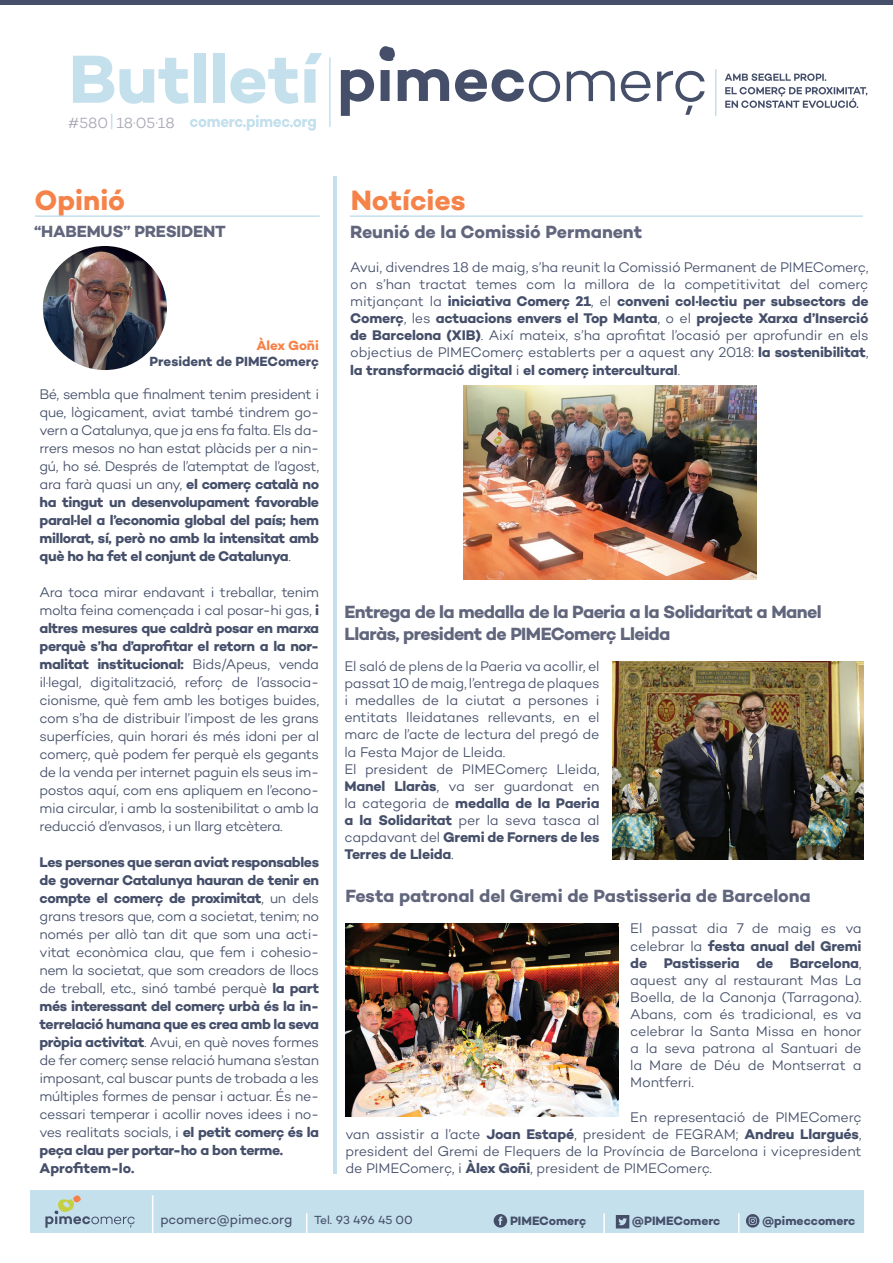
<style>
.page{position:relative;width:893px;height:1263px;background:#fff}
.page>*{position:absolute;margin:0;border:0;box-sizing:border-box;transform-origin:0 0}
.t1{font:700 69.15px "Campton";color:#c5e0ed}
.t2{font:700 28.5px "Campton";color:#f58349}
.t3{font:700 18px/21.6px "Campton";letter-spacing:-.03em;color:#62667d}
.t4{font:700 18px "Campton";letter-spacing:-.005em;color:#62667d}
.t5{font:700 16.5px "Campton";letter-spacing:-.01em;color:#62667d}
.t6{font:300 15px "Campton";color:#a6a6b4}
.t7{font:300 14.25px/18px "Campton";letter-spacing:-.025em;color:#454f6a;text-align:justify}
.t8{font:700 13.5px "Campton";letter-spacing:-.005em;color:#454f6a}
.t9{font:13.5px "Campton";letter-spacing:-.01em;color:#454f6a}
.t10{font:700 13.5px "Campton";color:#f58349}
.t11{font:700 12.3px "Campton";letter-spacing:-.01em;color:#454f6a}
.t12{font:12px "Campton";letter-spacing:-.015em;color:#454f6a}
.s1{font-weight:700}
</style>
<div class="page">
<div style="left:30px;top:1190px;width:834px;height:43px;background:#c5e0ed"></div>
<svg style="left:725px;top:87px;width:142px;height:21px"></svg>
<svg style="left:725px;top:73px;width:101px;height:8px"></svg>
<svg style="left:190px;top:115px;width:126px;height:16px"></svg>
<hr style="left:329px;top:57px;width:2px;height:70px;background:#c5e0ed">
<hr style="left:715px;top:69px;width:1px;height:47px;background:#c5e0ed">
<svg style="left:45px;top:1195px;width:90px;height:33px"></svg>
<hr style="left:152px;top:1195px;width:1px;height:58px;background:#fff">
<hr style="left:306px;top:1213px;width:1px;height:33px;background:#fff">
<hr style="left:603px;top:1213px;width:2px;height:33px;background:#fff">
<hr style="left:738px;top:1213px;width:1px;height:33px;background:#fff">
<svg style="left:616px;top:1215px;width:13px;height:13px"></svg>
<div style="left:494px;top:1214px;width:13px;height:13px;background:#454e69;border-radius:50%"></div>
<svg style="left:498px;top:1216px;width:4px;height:9px"></svg>
<svg style="left:746px;top:1214px;width:13px;height:13px"></svg>
<svg style="left:341px;top:69px;width:364px;height:47px"></svg>
<svg style="left:379px;top:46px;width:16px;height:15px"></svg>
<div style="left:0;top:0;width:893px;height:5px;background:#454f6a"></div>
<hr style="left:350px;top:215px;width:513px;height:2px;background:#c5e0ed">
<hr style="left:35px;top:215px;width:285px;height:2px;background:#c5e0ed">
<hr style="left:333px;top:176px;width:3px;height:998px;background:#c5e0ed">
<svg style="left:111px;top:114px;width:1px;height:15px"></svg>
<img style="left:43px;top:246px;width:124px;height:124px;border-radius:62px">
<img style="left:463px;top:385px;width:293px;height:194px">
<img style="left:612px;top:661px;width:251px;height:199px">
<img style="left:345px;top:923px;width:274px;height:193px">
<h1 class="t1" style="left:69px;top:35px;width:252px">Butlletí</h1>
<p class="t6" style="left:68px;top:113px;width:108px">#580 18·05·18</p>
<h2 class="t2" style="left:34px;top:182px;width:92px">Opinió</h2>
<p class="t5" style="left:34px;top:221px;width:193px">“HABEMUS” PRESIDENT</p>
<p class="t10" style="left:256px;top:337px;width:64px">Àlex Goñi</p>
<p class="t8" style="left:150px;top:353px;width:171px">President de PIMEComerç</p>
<p class="t7" style="left:40px;top:385px;width:281px">Bé, sembla que finalment tenim president i que, lògicament, aviat també tindrem go&shy;vern a Catalunya, que ja ens fa falta. Els da&shy;rrers mesos no han estat plàcids per a nin&shy;gú, ho sé. Després de l’atemptat de l’agost, ara farà quasi un any, <span class="s1">el comerç català no ha tingut un desenvolupament favorable paral·lel a l’economia global del país; hem millorat, sí, però no amb la intensitat amb què ho ha fet el conjunt de Catalunya</span>.</p>
<p class="t7" style="left:40px;top:583px;width:281px">Ara toca mirar endavant i treballar, tenim molta feina començada i cal posar-hi gas, <span class="s1">i altres mesures que caldrà posar en marxa perquè s’ha d’aprofitar el retorn a la nor&shy;malitat institucional:</span> Bids/Apeus, venda il·legal, digitalització, reforç de l’associa&shy;cionisme, què fem amb les botiges buides, com s’ha de distribuir l’impost de les grans superfícies, quin horari és més idoni per al comerç, què podem fer perquè els gegants de la venda per internet paguin els seus im&shy;postos aquí, com ens apliquem en l’econo&shy;mia circular, i amb la sostenibilitat o amb la reducció d’envasos, i un llarg etcètera.</p>
<p class="t7" style="left:40px;top:853px;width:281px;text-align:left"><span class="s1">Les persones que seran aviat responsables de governar Catalunya hauran de tenir en compte el comerç de proximitat</span>, un dels grans tresors que, com a societat, tenim; no només per allò tan dit que som una acti&shy;vitat econòmica clau, que fem i cohesio&shy;nem la societat, que som creadors de llocs de treball, etc., sinó també perquè <span class="s1">la part més interessant del comerç urbà és la in&shy;terrelació humana que es crea amb la seva pròpia activitat</span>. Avui, en què noves formes de fer comerç sense relació humana s’estan imposant, cal buscar punts de trobada a les múltiples formes de pensar i actuar. És ne&shy;cessari temperar i acollir noves idees i no&shy;ves realitats socials, i <span class="s1">el petit comerç és la peça clau per portar-ho a bon terme.<br>Aprofitem-lo.</span></p>
<h2 class="t2" style="left:351px;top:182px;width:116px">Notícies</h2>
<p class="t4" style="left:350px;top:220px;width:293px">Reunió de la Comissió Permanent</p>
<p class="t7" style="left:350px;top:258px;width:520px;line-height:17.1px">Avui, divendres 18 de maig, s’ha reunit la Comissió Permanent de PIMEComerç, on s’han tractat temes com la millora de la competitivitat del comerç mitjançant la <span class="s1">iniciativa Comerç 21</span>, el <span class="s1">conveni col·lectiu per subsectors de Comerç</span>, les <span class="s1">actuacions envers el Top Manta</span>, o el <span class="s1">projecte Xarxa d’Inserció de Barcelona (XIB)</span>. Així mateix, s’ha aprofitat l’ocasió per aprofundir en els objectius de PIMEComerç establerts per a aquest any 2018: <span class="s1">la sostenibilitat</span>, <span class="s1">la transformació digital</span> i <span class="s1">el comerç intercultural</span>.</p>
<p class="t3" style="left:344px;top:601px;width:479px">Entrega de la medalla de la Paeria a la Solidaritat a Manel<br>Llaràs, president de PIMEComerç Lleida</p>
<p class="t7" style="left:344px;top:657px;width:257px;line-height:17.1px;text-align:left">El saló de plens de la Paeria va acollir, el passat 10 de maig, l’entrega de plaques i medalles de la ciutat a persones i entitats lleidatanes rellevants, en el marc de l’acte de lectura del pregó de la Festa Major de Lleida.<br>El president de PIMEComerç Lleida, <span class="s1">Manel Llaràs</span>, va ser guardonat en la categoria de <span class="s1">medalla de la Paeria a la Solidaritat</span> per la seva tasca al capdavant del <span class="s1">Gremi de Forners de les Terres de Lleida</span>.</p>
<p class="t4" style="left:345px;top:884px;width:467px">Festa patronal del Gremi de Pastisseria de Barcelona</p>
<p class="t7" style="left:630px;top:920px;width:233px;line-height:17.1px">El passat dia 7 de maig es va celebrar la <span class="s1">festa anual del Gremi de Pastisseria de Barcelona</span>, aquest any al restaurant Mas La Boella, de la Canonja (Tarragona).<br>Abans, com és tradicional, es va celebrar la Santa Missa en honor a la seva patrona al Santuari de la Mare de Déu de Montserrat a Montferri.</p>
<p class="t7" style="left:345px;top:1108px;width:518px;line-height:17.1px;text-indent:285px">En representació de PIMEComerç van assistir a l’acte <span class="s1">Joan Estapé</span>, president de FEGRAM; <span class="s1">Andreu Llargués</span>, president del Gremi de Flequers de la Província de Barcelona i vicepresident de PIMEComerç, i <span class="s1">Àlex Goñi</span>, president de PIMEComerç.</p>
<p class="t9" style="left:160px;top:1211px;width:133px">pcomerc@pimec.org</p>
<p class="t12" style="left:314px;top:1212px;width:100px">Tel. 93 496 45 00</p>
<p class="t11" style="left:510px;top:1213px;width:78px">PIMEComerç</p>
<p class="t11" style="left:632px;top:1213px;width:90px">@PIMEComerc</p>
<p class="t11" style="left:762px;top:1213px;width:95px">@pimeccomerc</p>
</div>
